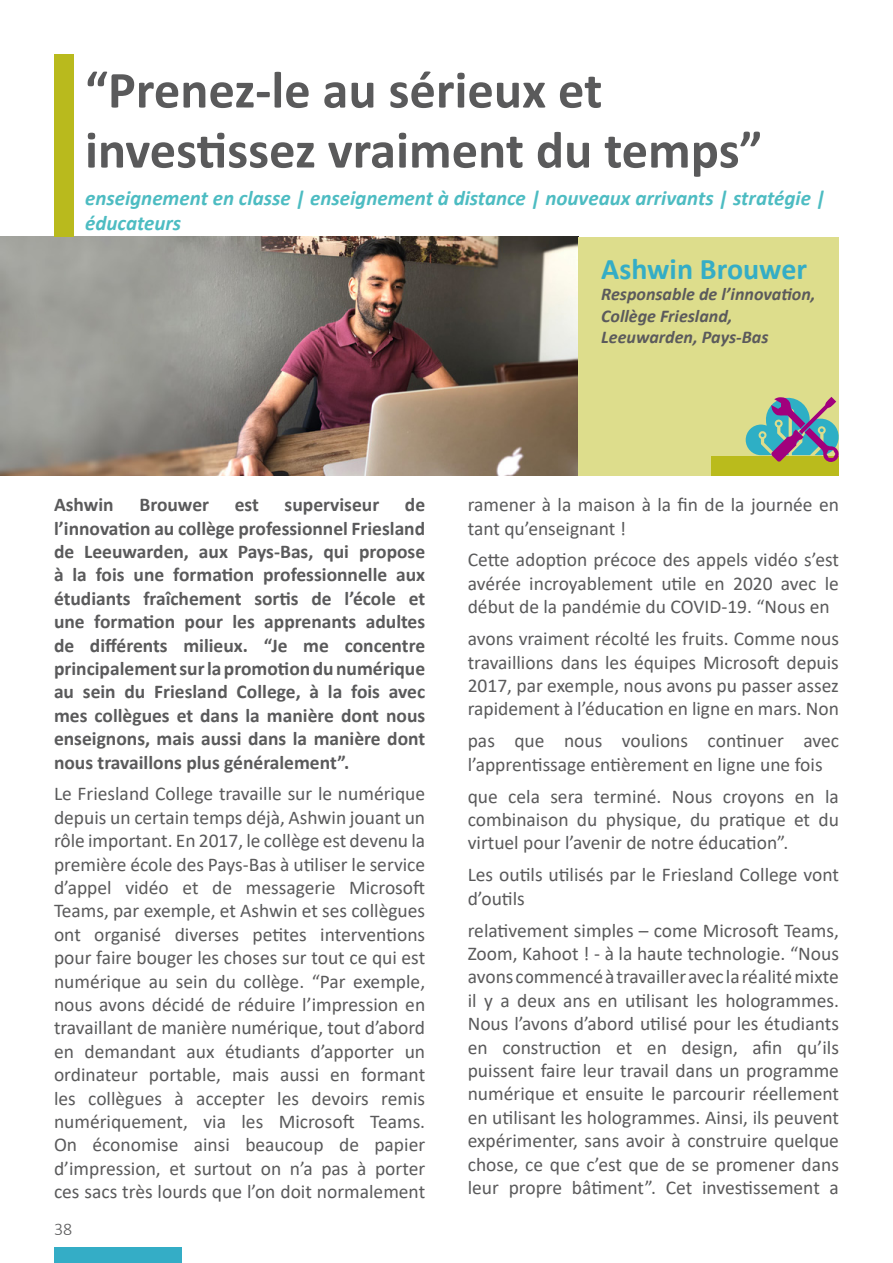
<style>
.page{position:relative;width:893px;height:1263px;background:#fff}
.page>*{position:absolute;margin:0;border:0;box-sizing:border-box;transform-origin:0 0}
.t1{font:700 52.5px/60px "Calibri";color:#5a5a5b}
.t2{font:700 30px "Calibri";color:#34adc6}
.t3{font:italic 700 21px/25.2px "Calibri";color:#4dbcc2}
.t4{font:19.5px/23.4px "Calibri";color:#5a5a5b;text-align:justify}
.t5{font:700 19.5px/23.4px "Calibri";color:#5a5a5b;text-align:justify}
.t6{font:italic 700 18px/21.6px "Calibri";color:#5b5a5c}
.t7{font:300 18px "Calibri";color:#5a5a5b}
</style>
<div class="page">
<div style="left:54px;top:1247px;width:128px;height:16px;background:#34adc6"></div>
<img style="left:0;top:237px;width:578px;height:238px">
<div style="left:54px;top:54px;width:19px;height:183px;background:#b9ba1d"></div>
<div style="left:578px;top:237px;width:261px;height:238px;background:#dddd8c"></div>
<div style="left:711px;top:456px;width:128px;height:19px;background:#babb1c"></div>
<svg style="left:746px;top:397px;width:93px;height:65px"></svg>
<h1 class="t1" style="left:85px;top:59px;width:679px">“Prenez-le au sérieux et investissez vraiment du temps”</h1>
<p class="t3" style="left:85px;top:184px;width:742px">enseignement en classe | enseignement à distance | nouveaux arrivants | stratégie | éducateurs</p>
<h2 class="t2" style="left:601px;top:247px;width:207px">Ashwin Brouwer</h2>
<p class="t6" style="left:601px;top:283px;width:216px">Responsable de l’innovation,<br>Collège Friesland,<br>Leeuwarden, Pays-Bas</p>
<p class="t5" style="left:54px;top:493px;width:61px">Ashwin</p>
<p class="t5" style="left:139px;top:493px;width:71px">Brouwer</p>
<p class="t5" style="left:235px;top:493px;width:26px">est</p>
<p class="t5" style="left:285px;top:493px;width:96px">superviseur</p>
<p class="t5" style="left:54px;top:493px;width:373px;text-indent:351px">de l’innovation au collège professionnel Friesland de Leeuwarden, aux Pays-Bas, qui propose à la fois une formation professionnelle aux étudiants fraîchement sortis de l’école et une formation pour les apprenants adultes de différents milieux. “Je me concentre principalement sur la promotion du numérique au sein du Friesland College, à la fois avec mes collègues et dans la manière dont nous enseignons, mais aussi dans la manière dont nous travaillons plus généralement”.</p>
<p class="t4" style="left:54px;top:782px;width:373px">Le Friesland College travaille sur le numérique depuis un certain temps déjà, Ashwin jouant un rôle important. En 2017, le collège est devenu la première école des Pays-Bas à utiliser le service d’appel vidéo et de messagerie Microsoft Teams, par exemple, et Ashwin et ses collègues ont organisé diverses petites interventions pour faire bouger les choses sur tout ce qui est numérique au sein du collège. “Par exemple, nous avons décidé de réduire l’impression en travaillant de manière numérique, tout d’abord en demandant aux étudiants d’apporter un ordinateur portable, mais aussi en formant les collègues à accepter les devoirs remis numériquement, via les Microsoft Teams.<br>On économise ainsi beaucoup de papier d’impression, et surtout on n’a pas à porter ces sacs très lourds que l’on doit normalement</p>
<p class="t7" style="left:54px;top:1218px;width:20px">38</p>
<p class="t4" style="left:468px;top:492px;width:373px">ramener à la maison à la fin de la journée en tant qu’enseignant !</p>
<p class="t4" style="left:468px;top:548px;width:373px">Cette adoption précoce des appels vidéo s’est avérée incroyablement utile en 2020 avec le début de la pandémie du COVID-19. “Nous en</p>
<p class="t4" style="left:468px;top:626px;width:373px">avons vraiment récolté les fruits. Comme nous travaillions dans les équipes Microsoft depuis 2017, par exemple, nous avons pu passer assez rapidement à l’éducation en ligne en mars. Non</p>
<p class="t4" style="left:468px;top:728px;width:373px">pas que nous voulions continuer avec l’apprentissage entièrement en ligne une fois</p>
<p class="t4" style="left:468px;top:784px;width:373px">que cela sera terminé. Nous croyons en la combinaison du physique, du pratique et du virtuel pour l’avenir de notre éducation”.</p>
<p class="t4" style="left:468px;top:862px;width:373px">Les outils utilisés par le Friesland College vont d’outils</p>
<p class="t4" style="left:468px;top:918px;width:373px">relativement simples – come Microsoft Teams, Zoom, Kahoot ! - à la haute technologie. “Nous avons commencé à travailler avec la réalité mixte il y a deux ans en utilisant les hologrammes.<br>Nous l’avons d’abord utilisé pour les étudiants en construction et en design, afin qu’ils puissent faire leur travail dans un programme numérique et ensuite le parcourir réellement en utilisant les hologrammes. Ainsi, ils peuvent expérimenter, sans avoir à construire quelque chose, ce que c’est que de se promener dans leur propre bâtiment”. Cet investissement a</p>
</div>
